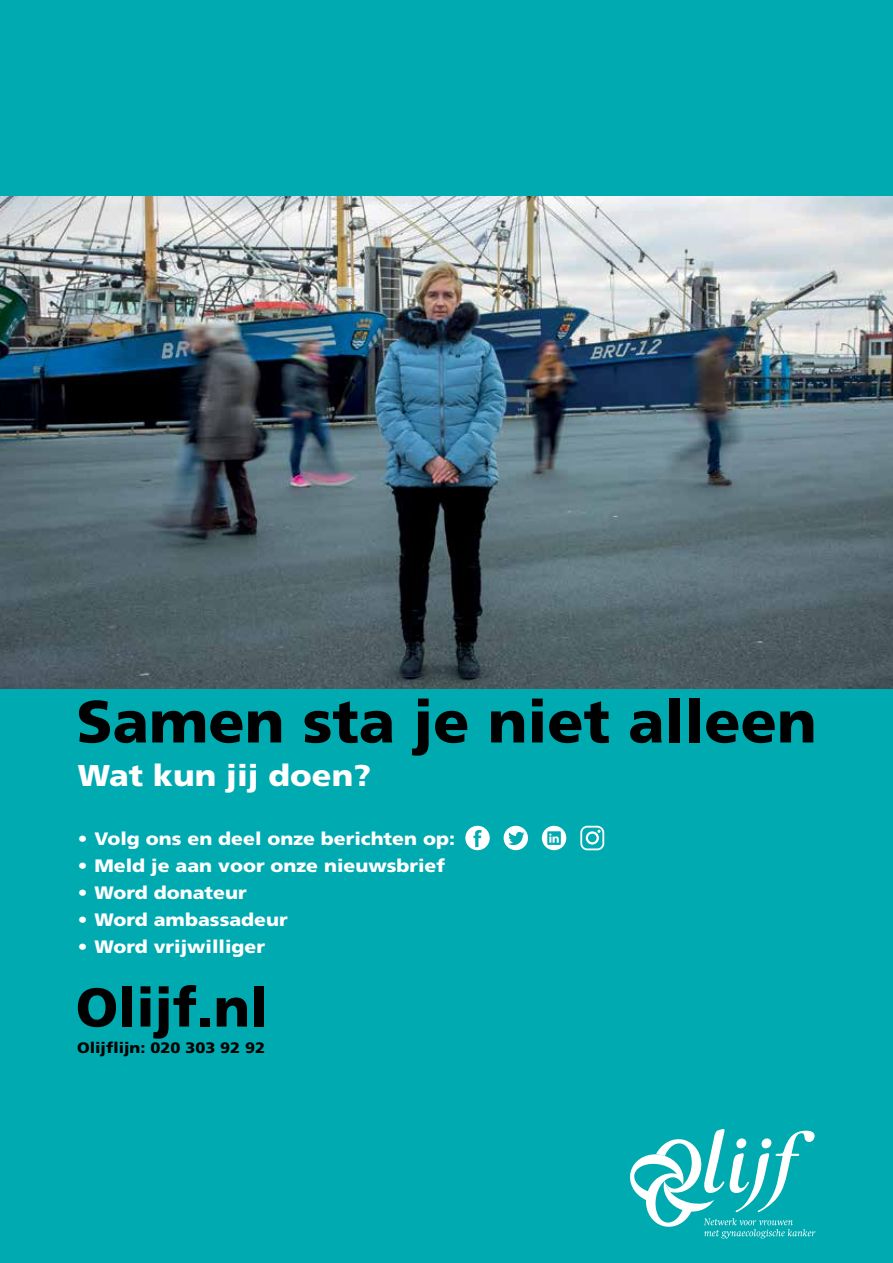
<style>
.page{position:relative;width:893px;height:1263px;background:#00aab1}
.page>*{position:absolute;margin:0;border:0;box-sizing:border-box;transform-origin:0 0}
.t1{font:900 59.4px "Frutiger";color:#000}
.t2{font:900 54.45px "Frutiger";color:#000}
.t3{font:900 30px "Frutiger";color:#fff;scale:1.08 1}
.t4{font:900 18px "Frutiger";color:#fff;scale:1.08 1}
.t5{font:900 15.15px "Frutiger";color:#000;scale:1.08 1}
</style>
<div class="page">
<svg style="left:630px;top:1129px;width:185px;height:109px"></svg>
<img style="left:0;top:196px;width:893px;height:493px">
<div style="left:465px;top:826px;width:25px;height:24px;background:#fff;border-radius:50%"></div>
<svg style="left:473px;top:830px;width:9px;height:17px"></svg>
<div style="left:504px;top:826px;width:24px;height:24px;background:#fff;border-radius:50%"></div>
<svg style="left:508px;top:832px;width:16px;height:13px"></svg>
<div style="left:542px;top:826px;width:24px;height:24px;background:#fff;border-radius:50%"></div>
<div style="left:547px;top:831px;width:14px;height:14px;background:#00aab1"></div>
<svg style="left:549px;top:833px;width:10px;height:10px"></svg>
<svg style="left:580px;top:825px;width:25px;height:26px"></svg>
<h1 class="t1" style="left:76px;top:686px;width:742px">Samen sta je niet alleen</h1>
<h3 class="t3" style="left:78px;top:758px;width:273px">Wat kun jij doen?</h3>
<p class="t4" style="left:78px;top:828px;width:351px">• Volg ons en deel onze berichten op:</p>
<p class="t4" style="left:78px;top:855px;width:341px">• Meld je aan voor onze nieuwsbrief</p>
<p class="t4" style="left:78px;top:882px;width:158px">• Word donateur</p>
<p class="t4" style="left:78px;top:909px;width:196px">• Word ambassadeur</p>
<p class="t4" style="left:78px;top:936px;width:175px">• Word vrijwilliger</p>
<h2 class="t2" style="left:76px;top:974px;width:194px">Olijf.nl</h2>
<p class="t5" style="left:77px;top:1038px;width:176px">Olijflijn: 020 303 92 92</p>
</div>
